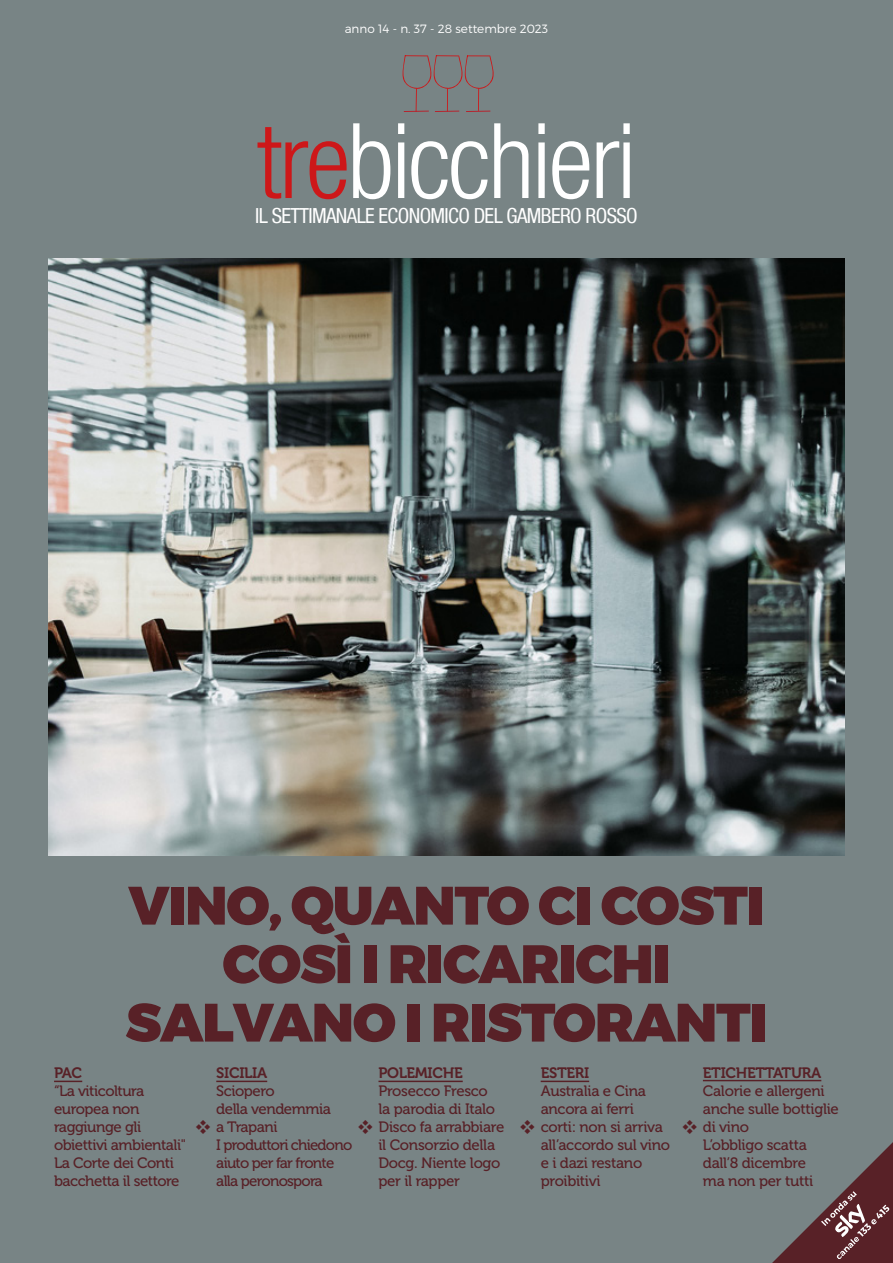
<style>
.page{position:relative;width:893px;height:1263px;background:#788485}
.page>*{position:absolute;margin:0;border:0;box-sizing:border-box;transform-origin:0 0}
.t1{font:300 condensed 104.55px "Helvetica Neue LT Com";letter-spacing:-.025em;color:#fff}
.t2{font:900 54px/58.5px "Montserrat";letter-spacing:-.02em;color:#582127;text-align:center}
.t3{font:condensed 20.85px "Helvetica Neue LT Com";letter-spacing:-.03em;color:#fff}
.t4{font:15px/18px "Museo 500";letter-spacing:-.02em;color:#582127}
.t5{font:15px/18px "Museo 500";letter-spacing:-.05em;color:#582127}
.t6{font:15px "Museo 700";letter-spacing:-.02em;color:#582127}
.t7{font:300 12px "Montserrat";color:#fff}
.s1{color:#cd1719}
</style>
<div class="page">
<svg style="left:402px;top:55px;width:92px;height:57px"></svg>
<svg style="left:54px;top:1081px;width:28px;height:1px"></svg>
<hr style="left:216px;top:1081px;width:51px;height:1px;background:#582127">
<hr style="left:378px;top:1081px;width:85px;height:1px;background:#582127">
<hr style="left:541px;top:1081px;width:48px;height:1px;background:#582127">
<hr style="left:703px;top:1080px;width:118px;height:1px;background:#582127">
<svg style="left:772px;top:1142px;width:121px;height:121px"></svg>
<img style="left:49px;top:259px;width:795px;height:596px">
<p class="t7" style="left:345px;top:21px;width:205px">anno 14 - n. 37 - 28 settembre 2023</p>
<h1 class="t1" style="left:257px;top:101px;width:381px"><span class="s1">tre</span>bicchieri</h1>
<h3 class="t3" style="left:255px;top:203px;width:384px">IL SETTIMANALE ECONOMICO DEL GAMBERO ROSSO</h3>
<h2 class="t2" style="left:125px;top:878px;width:644px">VINO, QUANTO CI COSTI<br>COSÌ I RICARICHI<br>SALVANO I RISTORANTI</h2>
<p class="t6" style="left:54px;top:1065px;width:30px">PAC</p>
<p class="t4" style="left:54px;top:1082px;width:133px">“La viticoltura europea non raggiunge gli obiettivi ambientali"<br>La Corte dei Conti bacchetta il settore</p>
<p class="t6" style="left:216px;top:1065px;width:52px">SICILIA</p>
<p class="t5" style="left:216px;top:1082px;width:138px">Sciopero<br>della vendemmia<br>a Trapani<br>I produttori chiedono aiuto per far fronte alla peronospora</p>
<p class="t6" style="left:378px;top:1065px;width:86px">POLEMICHE</p>
<p class="t4" style="left:378px;top:1082px;width:127px">Prosecco Fresco<br>la parodia di Italo<br>Disco fa arrabbiare il Consorzio della<br>Docg. Niente logo per il rapper</p>
<p class="t6" style="left:541px;top:1065px;width:50px">ESTERI</p>
<p class="t4" style="left:541px;top:1082px;width:131px">Australia e Cina ancora ai ferri corti: non si arriva all’accordo sul vino e i dazi restano proibitivi</p>
<p class="t6" style="left:703px;top:1064px;width:120px">ETICHETTATURA</p>
<p class="t4" style="left:703px;top:1082px;width:137px">Calorie e allergeni anche sulle bottiglie di vino<br>L’obbligo scatta dall’8 dicembre<br>ma non per tutti</p>
</div>
